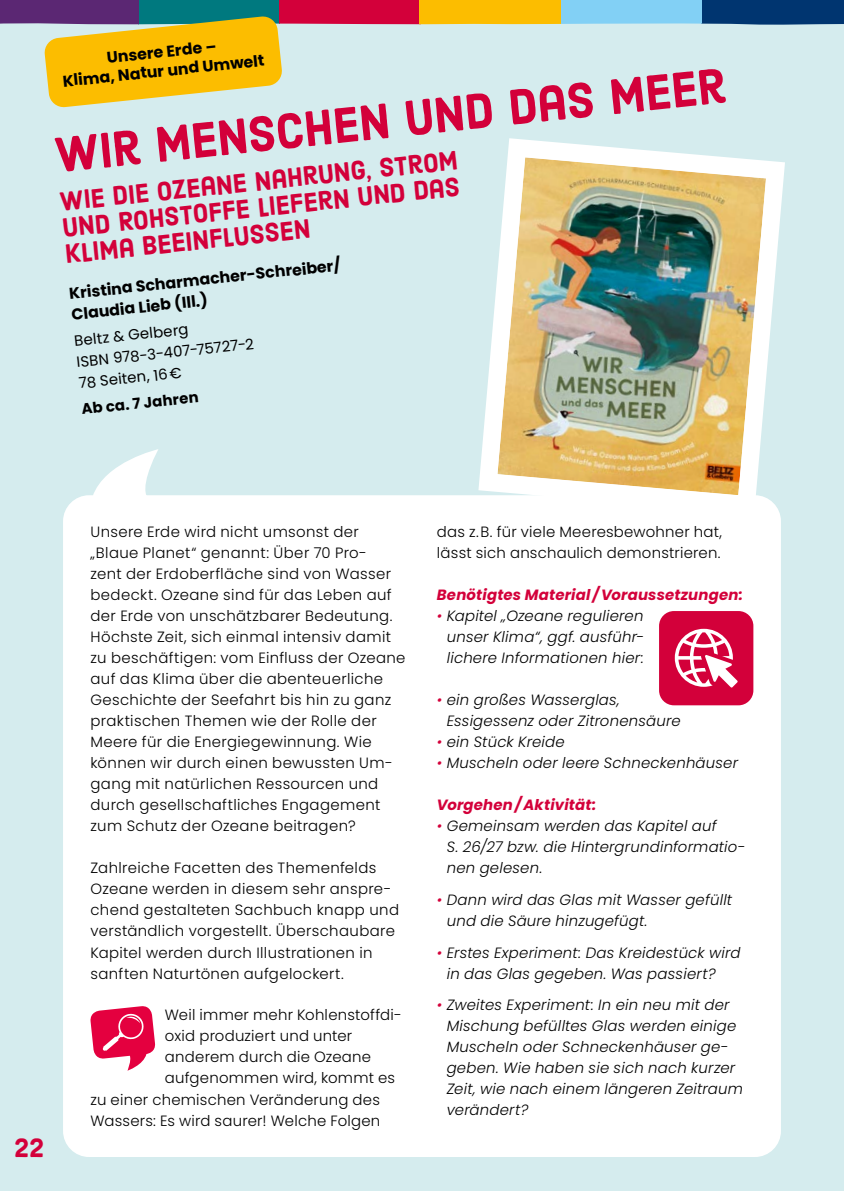
<style>
.page{position:relative;width:844px;height:1191px;background:#fff}
.page>*{position:absolute;margin:0;border:0;box-sizing:border-box;transform-origin:0 0}
.t1{font:49px "Harman Sans";color:#d3003a}
.t2{font:26.25px/26.2px "Harman Sans";color:#d3003a;text-align:justify}
.t3{font:700 15.75px/21px "Poppins";color:#000}
.t4{font:300 14.88px/21px "Poppins";letter-spacing:.025em;color:#000}
.t5{font:italic 300 14.88px/21px "Poppins";letter-spacing:.015em;color:#000}
.t6{font:italic 700 14.88px "Poppins";letter-spacing:.01em;color:#d3003a}
.t7{font:14.88px/21.3px "Poppins";color:#000}
.t8{font:700 14.88px "Poppins";color:#000}
.s1{color:#d3003a}
</style>
<div class="page">
<div style="left:0;top:25px;width:843px;height:1166px;background:#d5ecee"></div>
<div style="left:701px;top:0;width:142px;height:25px;background:#003570"></div>
<div style="left:560px;top:0;width:141px;height:25px;background:#82d0f5"></div>
<div style="left:138px;top:0;width:141px;height:25px;background:#00797f"></div>
<div style="left:279px;top:0;width:141px;height:25px;background:#d3003a"></div>
<div style="left:420px;top:0;width:140px;height:25px;background:#fcbd00"></div>
<div style="left:0;top:0;width:138px;height:25px;background:#5b2773"></div>
<div style="left:72px;top:504px;width:700px;height:644px;background:#fff;border-radius:17px"></div>
<svg style="left:90px;top:1006px;width:65px;height:64px"></svg>
<div style="left:63px;top:495px;width:717px;height:662px;border:18px solid #fff;border-radius:17px"></div>
<svg style="left:92px;top:449px;width:66px;height:46px"></svg>
<svg style="left:44px;top:16px;width:238px;height:92px;background:#e5be36"></svg>
<div style="left:659px;top:611px;width:94px;height:94px;background:#d3003a;border-radius:15px"></div>
<svg style="left:674px;top:629px;width:63px;height:58px"></svg>
<img style="left:469px;top:129px;width:325px;height:395px">
<p class="t3" style="left:60px;top:53px;width:204px;line-height:18.9px;text-align:center;rotate:-6deg">Unsere Erde –<br>Klima, Natur und Umwelt</p>
<h1 class="t1" style="left:52px;top:125px;width:676px;rotate:-6deg">Wir Menschen und das Meer</h1>
<h2 class="t2" style="left:58px;top:189px;width:401px;rotate:-6deg">Wie die Ozeane Nahrung, Strom und Rohstoffe liefern und das Klima beeinflussen</h2>
<p class="t3" style="left:68px;top:283px;width:274px;rotate:-6deg">Kristina Scharmacher-Schreiber/<br>Claudia Lieb (Ill.)</p>
<p class="t7" style="left:73px;top:330px;width:180px;rotate:-6deg">Beltz &amp; Gelberg<br>ISBN 978-3-407-75727-2<br>78 Seiten, 16€</p>
<p class="t8" style="left:81px;top:400px;width:119px;rotate:-6deg">Ab ca. 7 Jahren</p>
<h2 class="t2" style="left:14px;top:1135px;width:32px">22</h2>
<p class="t4" style="left:90px;top:521px;width:316px">Unsere Erde wird nicht umsonst der „Blaue Planet“ genannt: Über 70 Pro-<br>zent der Erdoberfläche sind von Wasser bedeckt. Ozeane sind für das Leben auf der Erde von unschätzbarer Bedeutung.<br>Höchste Zeit, sich einmal intensiv damit zu beschäftigen: vom Einfluss der Ozeane auf das Klima über die abenteuerliche Geschichte der Seefahrt bis hin zu ganz praktischen Themen wie der Rolle der Meere für die Energiegewinnung. Wie können wir durch einen bewussten Um&shy;gang mit natürlichen Ressourcen und durch gesellschaftliches Engagement zum Schutz der Ozeane beitragen?</p>
<p class="t4" style="left:90px;top:857px;width:310px">Zahlreiche Facetten des Themenfelds Ozeane werden in diesem sehr anspre&shy;chend gestalteten Sachbuch knapp und verständlich vorgestellt. Überschaubare Kapitel werden durch Illustrationen in sanften Naturtönen aufgelockert.</p>
<p class="t4" style="left:165px;top:1004px;width:238px">Weil immer mehr Kohlenstoffdi-</p>
<p class="t4" style="left:165px;top:1025px;width:189px">oxid produziert und unter</p>
<p class="t4" style="left:165px;top:1046px;width:207px">anderem durch die Ozeane</p>
<p class="t4" style="left:165px;top:1067px;width:231px">aufgenommen wird, kommt es</p>
<p class="t4" style="left:90px;top:1088px;width:291px">zu einer chemischen Veränderung des</p>
<p class="t4" style="left:90px;top:1109px;width:291px">Wassers: Es wird saurer! Welche Folgen</p>
<p class="t4" style="left:437px;top:521px;width:287px">das z.B. für viele Meeresbewohner hat, lässt sich anschaulich demonstrieren.</p>
<p class="t6" style="left:437px;top:586px;width:307px">Benötigtes Material /Voraussetzungen:</p>
<p class="t5" style="left:446px;top:605px;width:199px;text-align:justify;text-indent:-10px"><span class="s1">•</span> Kapitel „Ozeane regulieren unser Klima“, ggf. ausführ&shy;lichere Informationen hier:</p>
<p class="t5" style="left:446px;top:689px;width:235px;text-indent:-10px"><span class="s1">•</span> ein großes Wasserglas,<br>Essigessenz oder Zitronensäure</p>
<p class="t5" style="left:437px;top:731px;width:129px"><span class="s1">•</span> ein Stück Kreide</p>
<p class="t5" style="left:437px;top:753px;width:303px"><span class="s1">•</span> Muscheln oder leere Schneckenhäuser</p>
<p class="t6" style="left:437px;top:796px;width:161px">Vorgehen/Aktivität:</p>
<p class="t5" style="left:446px;top:816px;width:300px;text-indent:-10px"><span class="s1">•</span> Gemeinsam werden das Kapitel auf<br>S. 26/27 bzw. die Hintergrundinformatio&shy;nen gelesen.</p>
<p class="t5" style="left:446px;top:889px;width:287px;text-indent:-10px"><span class="s1">•</span> Dann wird das Glas mit Wasser gefüllt und die Säure hinzugefügt.</p>
<p class="t5" style="left:446px;top:942px;width:295px;text-indent:-10px"><span class="s1">•</span> Erstes Experiment: Das Kreidestück wird in das Glas gegeben. Was passiert?</p>
<p class="t5" style="left:446px;top:994px;width:298px;text-indent:-10px"><span class="s1">•</span> Zweites Experiment: In ein neu mit der Mischung befülltes Glas werden einige Muscheln oder Schneckenhäuser ge&shy;geben. Wie haben sie sich nach kurzer Zeit, wie nach einem längeren Zeitraum verändert?</p>
</div>
